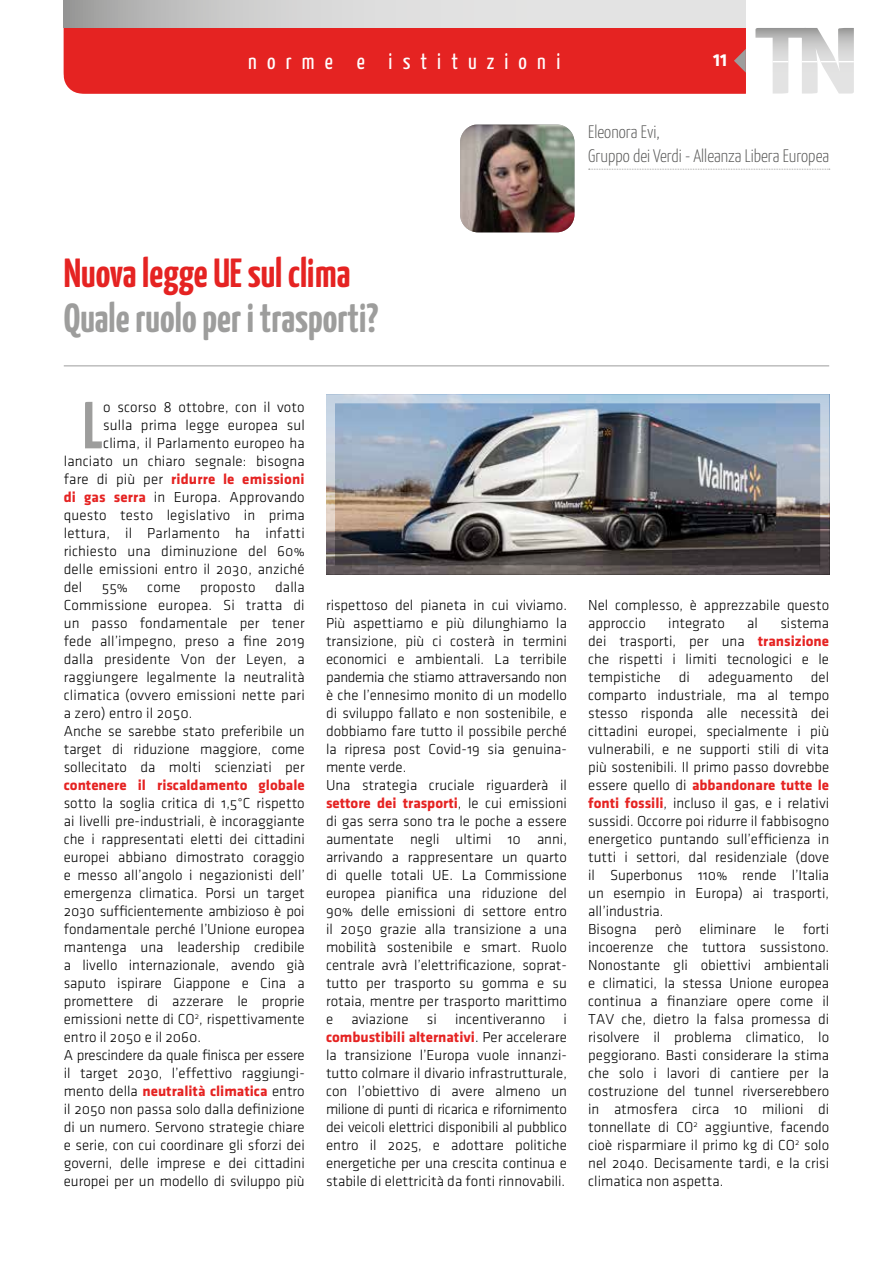
<style>
.page{position:relative;width:893px;height:1263px;background:#fff}
.page>*{position:absolute;margin:0;border:0;box-sizing:border-box;transform-origin:0 0}
.t1{font:700 66.45px "Yanone Kaffeesatz";color:#9d9d9c}
.t2{font:700 40.5px "Yanone Kaffeesatz";color:#9d9d9c}
.t3{font:700 40.5px "Yanone Kaffeesatz";color:#e52322}
.t4{font:22.5px "Yanone Kaffeesatz";letter-spacing:.45em;color:#fff}
.t5{font:300 18px/24px "Yanone Kaffeesatz";color:#575756}
.t6{font:700 18px "Klavika";color:#fff}
.t7{font:15px/18px "Klavika Light OSF";color:#000;text-align:justify}
.t8{font:700 15px "Klavika";color:#e52322}
.s1{font-family:"Klavika Light OSF";font-weight:400;color:#000}
.s2{font-family:"Klavika";font-weight:700;color:#e52322}
</style>
<div class="page">
<hr style="left:64px;top:365px;width:765px;height:1px;background:#9d9d9c">
<svg style="left:589px;top:169px;width:241px;height:1px"></svg>
<img style="left:460px;top:125px;width:114px;height:107px">
<img style="left:336px;top:404px;width:483px;height:160px">
<div style="left:326px;top:394px;width:503px;height:180px;border:9px solid #fff"></div>
<div style="left:64px;top:28px;width:682px;height:66px;background:#e52322"></div>
<svg style="left:64px;top:0;width:682px;height:28px;background:#d4d4d3"></svg>
<svg style="left:755px;top:28px;width:99px;height:33px"></svg>
<svg style="left:772px;top:62px;width:82px;height:32px;fill:#e3e3e3"></svg>
<h3 class="t4" style="left:248px;top:45px;width:314px">norme e istituzioni</h3>
<p class="t6" style="left:713px;top:50px;width:16px">11</p>
<p class="t5" style="left:588px;top:118px;width:242px">Eleonora Evi,<br>Gruppo dei Verdi - Alleanza Libera Europea</p>
<h2 class="t3" style="left:64px;top:244px;width:288px">Nuova legge UE sul clima</h2>
<h2 class="t2" style="left:64px;top:289px;width:316px">Quale ruolo per i trasporti?</h2>
<h1 class="t1" style="left:83px;top:378px;width:21px">L</h1>
<p class="t7" style="left:64px;top:398px;width:242px;text-align:right">o scorso 8 ottobre, con il voto<br>sulla prima legge europea sul clima, il Parlamento europeo ha lanciato un chiaro segnale: bisogna</p>
<p class="t8" style="left:64px;top:471px;width:242px"><span class="s1">fare di più per</span> ridurre le emissioni</p>
<p class="t7" style="left:64px;top:488px;width:242px"><span class="s2">di gas serra</span> in Europa. Approvando questo testo legislativo in prima lettura, il Parlamento ha infatti richiesto una diminuzione del 60% delle emissioni entro il 2030, anziché del</p>
<p class="t7" style="left:64px;top:578px;width:242px;text-align:left;text-indent:211px">dalla<br>Commissione europea. Si tratta di un passo fondamentale per tener fede all’impegno, preso a fine 2019 dalla presidente Von der Leyen, a raggiungere legalmente la neutralità climatica (ovvero emissioni nette pari a zero) entro il 2050.<br>Anche se sarebbe stato preferibile un target di riduzione maggiore, come sollecitato da molti scienziati per</p>
<p class="t8" style="left:64px;top:777px;width:242px">contenere il riscaldamento globale</p>
<p class="t7" style="left:64px;top:794px;width:242px;text-align:left">sotto la soglia critica di 1,5°C rispetto ai livelli pre-industriali, è incoraggiante che i rappresentati eletti dei cittadini europei abbiano dimostrato coraggio e messo all’angolo i negazionisti dell’ emergenza climatica. Porsi un target 2030 sufficientemente ambizioso è poi fondamentale perché l’Unione europea mantenga una leadership credibile a livello internazionale, avendo già saputo ispirare Giappone e Cina a promettere di azzerare le proprie emissioni nette di CO<sup>2</sup>, rispettivamente entro il 2050 e il 2060.<br>A prescindere da quale finisca per essere il target 2030, l’effettivo raggiungi-</p>
<p class="t8" style="left:64px;top:1083px;width:242px"><span class="s1">mento della</span> neutralità climatica <span class="s1">entro</span></p>
<p class="t7" style="left:64px;top:1100px;width:242px">il 2050 non passa solo dalla definizione di un numero. Servono strategie chiare e serie, con cui coordinare gli sforzi dei governi, delle imprese e dei cittadini europei per un modello di sviluppo più</p>
<p class="t7" style="left:102px;top:578px;width:28px">55%</p>
<p class="t7" style="left:147px;top:578px;width:35px">come</p>
<p class="t7" style="left:200px;top:578px;width:57px">proposto</p>
<p class="t7" style="left:326px;top:596px;width:242px;text-align:left">rispettoso del pianeta in cui viviamo.<br>Più aspettiamo e più dilunghiamo la transizione, più ci costerà in termini economici e ambientali. La terribile pandemia che stiamo attraversando non è che l’ennesimo monito di un modello di sviluppo fallato e non sostenibile, e dobbiamo fare tutto il possibile perché la ripresa post Covid-19 sia genuina&shy;mente verde.<br>Una strategia cruciale riguarderà il</p>
<p class="t8" style="left:326px;top:795px;width:242px">settore dei trasporti<span class="s1">, le cui emissioni</span></p>
<p class="t7" style="left:326px;top:812px;width:242px">di gas serra sono tra le poche a essere aumentate negli ultimi 10 anni, arrivando a rappresentare un quarto di quelle totali UE. La Commissione europea pianifica una riduzione del 90% delle emissioni di settore entro il 2050 grazie alla transizione a una mobilità sostenibile e smart. Ruolo centrale avrà l’elettrificazione, soprat&shy;tutto per trasporto su gomma e su rotaia, mentre per trasporto marittimo e aviazione si incentiveranno i</p>
<p class="t8" style="left:326px;top:1029px;width:242px">combustibili alternativi<span class="s1">. Per accelerare</span></p>
<p class="t7" style="left:326px;top:1046px;width:242px">la transizione l’Europa vuole innanzi&shy;tutto colmare il divario infrastrutturale, con l’obiettivo di avere almeno un milione di punti di ricarica e rifornimento dei veicoli elettrici disponibili al pubblico entro il 2025, e adottare politiche energetiche per una crescita continua e stabile di elettricità da fonti rinnovabili.</p>
<p class="t7" style="left:588px;top:596px;width:242px">Nel complesso, è apprezzabile questo approccio</p>
<p class="t7" style="left:668px;top:614px;width:58px">integrato</p>
<p class="t7" style="left:747px;top:614px;width:12px">al</p>
<p class="t7" style="left:588px;top:614px;width:242px;text-indent:192px">sistema dei trasporti, per una <span class="s2">transizione </span>che rispetti i limiti tecnologici e le tempistiche di adeguamento del comparto industriale, ma al tempo stesso risponda alle necessità dei cittadini europei, specialmente i più vulnerabili, e ne supporti stili di vita più sostenibili. Il primo passo dovrebbe</p>
<p class="t8" style="left:588px;top:777px;width:242px"><span class="s1">essere quello di</span> abbandonare tutte le</p>
<p class="t7" style="left:588px;top:794px;width:242px;text-align:left"><span class="s2">fonti fossili</span>, incluso il gas, e i relativi sussidi. Occorre poi ridurre il fabbisogno energetico puntando sull’efficienza in tutti i settori, dal residenziale (dove il Superbonus 110% rende l’Italia un esempio in Europa) ai trasporti, all’industria.<br>Bisogna però eliminare le forti incoerenze che tuttora sussistono.<br>Nonostante gli obiettivi ambientali e climatici, la stessa Unione europea continua a finanziare opere come il TAV che, dietro la falsa promessa di risolvere il problema climatico, lo peggiorano. Basti considerare la stima che solo i lavori di cantiere per la costruzione del tunnel riverserebbero in atmosfera circa 10 milioni di tonnellate di CO<sup>2</sup> aggiuntive, facendo cioè risparmiare il primo kg di CO<sup>2</sup> solo nel 2040. Decisamente tardi, e la crisi climatica non aspetta.</p>
</div>
